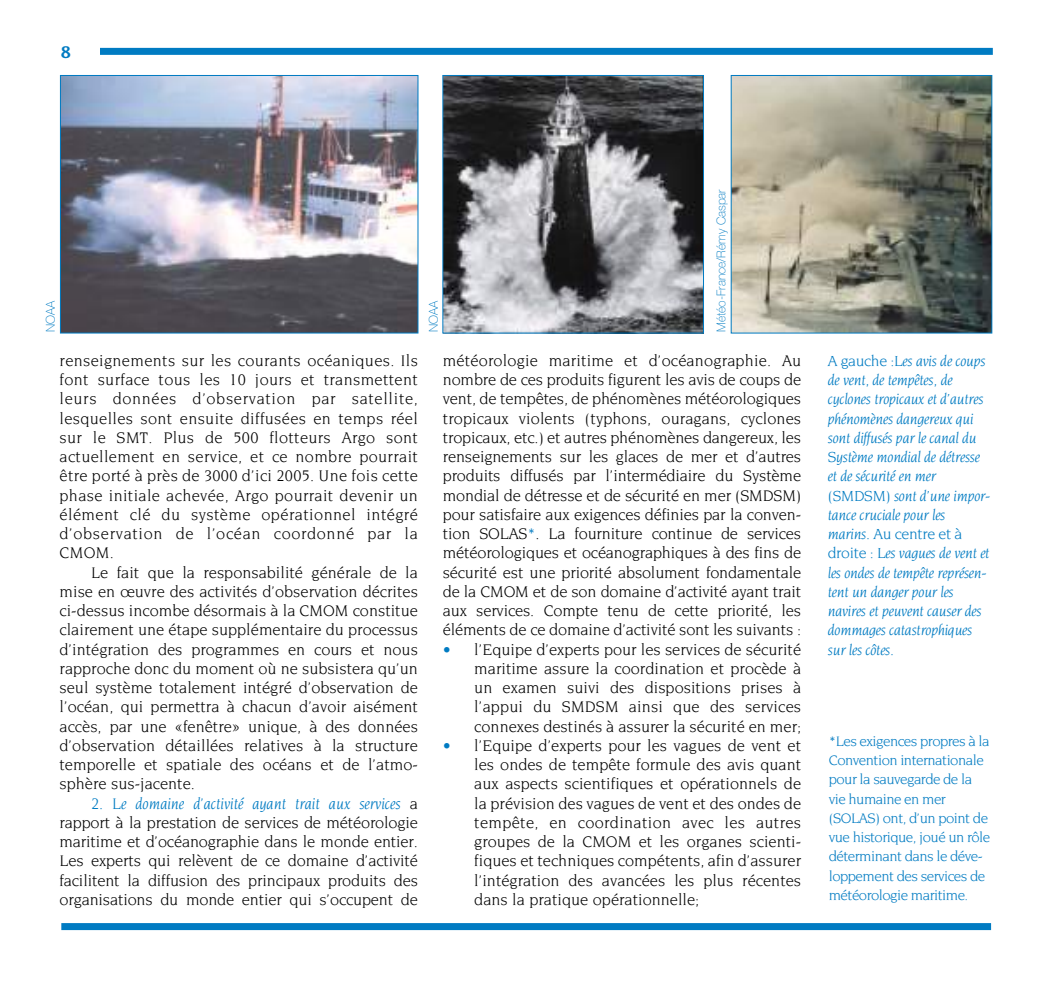
<style>
.page{position:relative;width:1042px;height:982px;background:#fff}
.page>*{position:absolute;margin:0;border:0;box-sizing:border-box;transform-origin:0 0}
.t1{font:16.62px/19.2px "Novarese";color:#000;text-align:justify}
.t2{font:600 16.62px "Stone Sans";color:#007bc2}
.t3{font:italic 15.75px/19.2px "Novarese";letter-spacing:-.02em;color:#007bc2}
.t4{font:14.88px/19.2px "Novarese";letter-spacing:-.035em;color:#007bc2}
.t5{font:100 12.25px "Helvetica Neue";color:#007bc2}
.s1{font-style:italic;color:#007bc2}
.s2{color:#007bc2}
.s3{font-style:normal}
</style>
<div class="page">
<div style="left:96px;top:48px;width:896px;height:7px;background:#007bc2"></div>
<div style="left:61px;top:923px;width:929px;height:7px;background:#007bc2"></div>
<div style="left:60px;top:34px;width:40px;height:33px;background:#fff"></div>
<img style="left:62px;top:77px;width:354px;height:254px">
<div style="left:60px;top:75px;width:358px;height:258px;border:1px solid #007bc2"></div>
<img style="left:444px;top:77px;width:257px;height:254px">
<div style="left:442px;top:75px;width:261px;height:258px;border:1px solid #007bc2"></div>
<img style="left:732px;top:77px;width:257px;height:254px">
<p class="t2" style="left:61px;top:46px;width:11px">8</p>
<p class="t5" style="left:46px;top:332px;width:33px;rotate:-90deg">NOAA</p>
<p class="t5" style="left:429px;top:332px;width:33px;rotate:-90deg">NOAA</p>
<p class="t5" style="left:716px;top:332px;width:144px;rotate:-90deg">Météo-France/Rémy Caspar</p>
<p class="t1" style="left:60px;top:352px;width:360px">renseignements sur les courants océaniques. Ils font surface tous les 10 jours et transmettent leurs données d’observation par satellite, lesquelles sont ensuite diffusées en temps réel sur le SMT. Plus de 500 flotteurs Argo sont actuellement en service, et ce nombre pourrait être porté à près de 3000 d’ici 2005. Une fois cette phase initiale achevée, Argo pourrait devenir un élément clé du système opérationnel intégré d’observation de l’océan coordonné par la CMOM.</p>
<p class="t1" style="left:60px;top:563px;width:360px;text-indent:32px">Le fait que la responsabilité générale de la mise en œuvre des activités d’observation décrites ci-dessus incombe désormais à la CMOM constitue clairement une étape supplémentaire du processus d’intégration des programmes en cours et nous rapproche donc du moment où ne subsistera qu’un seul système totalement intégré d’observation de l’océan, qui permettra à chacun d’avoir aisément accès, par une «fenêtre» unique, à des données d’observation détaillées relatives à la structure temporelle et spatiale des océans et de l’atmo&shy;sphère sus-jacente.</p>
<p class="t1" style="left:60px;top:794px;width:360px;text-indent:32px"><span class="s1">2. Le domaine d’activité ayant trait aux services</span> a rapport à la prestation de services de météorologie maritime et d’océanographie dans le monde entier.<br>Les experts qui relèvent de ce domaine d’activité facilitent la diffusion des principaux produits des organisations du monde entier qui s’occupent de</p>
<p class="t1" style="left:442px;top:352px;width:360px">météorologie maritime et d’océanographie. Au nombre de ces produits figurent les avis de coups de vent, de tempêtes, de phénomènes météorologiques tropicaux violents (typhons, ouragans, cyclones tropicaux, etc.) et autres phénomènes dangereux, les renseignements sur les glaces de mer et d’autres produits diffusés par l’intermédiaire du Système mondial de détresse et de sécurité en mer (SMDSM) pour satisfaire aux exigences définies par la conven&shy;tion SOLAS<span class="s2">*</span>. La fourniture continue de services météorologiques et océanographiques à des fins de sécurité est une priorité absolument fondamentale de la CMOM et de son domaine d’activité ayant trait aux services. Compte tenu de cette priorité, les éléments de ce domaine d’activité sont les suivants :</p>
<p class="t1" style="left:474px;top:640px;width:328px;text-indent:-31px"><span class="s2">•</span> l’Equipe d’experts pour les services de sécurité maritime assure la coordination et procède à un examen suivi des dispositions prises à l’appui du SMDSM ainsi que des services connexes destinés à assurer la sécurité en mer;</p>
<p class="t1" style="left:474px;top:737px;width:328px;text-indent:-31px"><span class="s2">•</span> l’Equipe d’experts pour les vagues de vent et les ondes de tempête formule des avis quant aux aspects scientifiques et opérationnels de la prévision des vagues de vent et des ondes de tempête, en coordination avec les autres groupes de la CMOM et les organes scienti&shy;fiques et techniques compétents, afin d’assurer l’intégration des avancées les plus récentes dans la pratique opérationnelle;</p>
<p class="t3" style="left:827px;top:352px;width:164px"><span class="s3">A gauche</span> :Les avis de coups de vent, de tempêtes, de cyclones tropicaux et d’autres phénomènes dangereux qui sont diffusés par le canal du<br>Système mondial de détresse et de sécurité en mer (SMDSM) sont d’une impor&shy;tance cruciale pour les marins. <span class="s3">Au centre et à droite</span> : Les vagues de vent et les ondes de tempête représen&shy;tent un danger pour les navires et peuvent causer des dommages catastrophiques sur les côtes.</p>
<p class="t4" style="left:828px;top:732px;width:163px">*Les exigences propres à la<br>Convention internationale pour la sauvegarde de la vie humaine en mer (SOLAS) ont, d’un point de vue historique, joué un rôle déterminant dans le déve&shy;loppement des services de météorologie maritime.</p>
</div>
